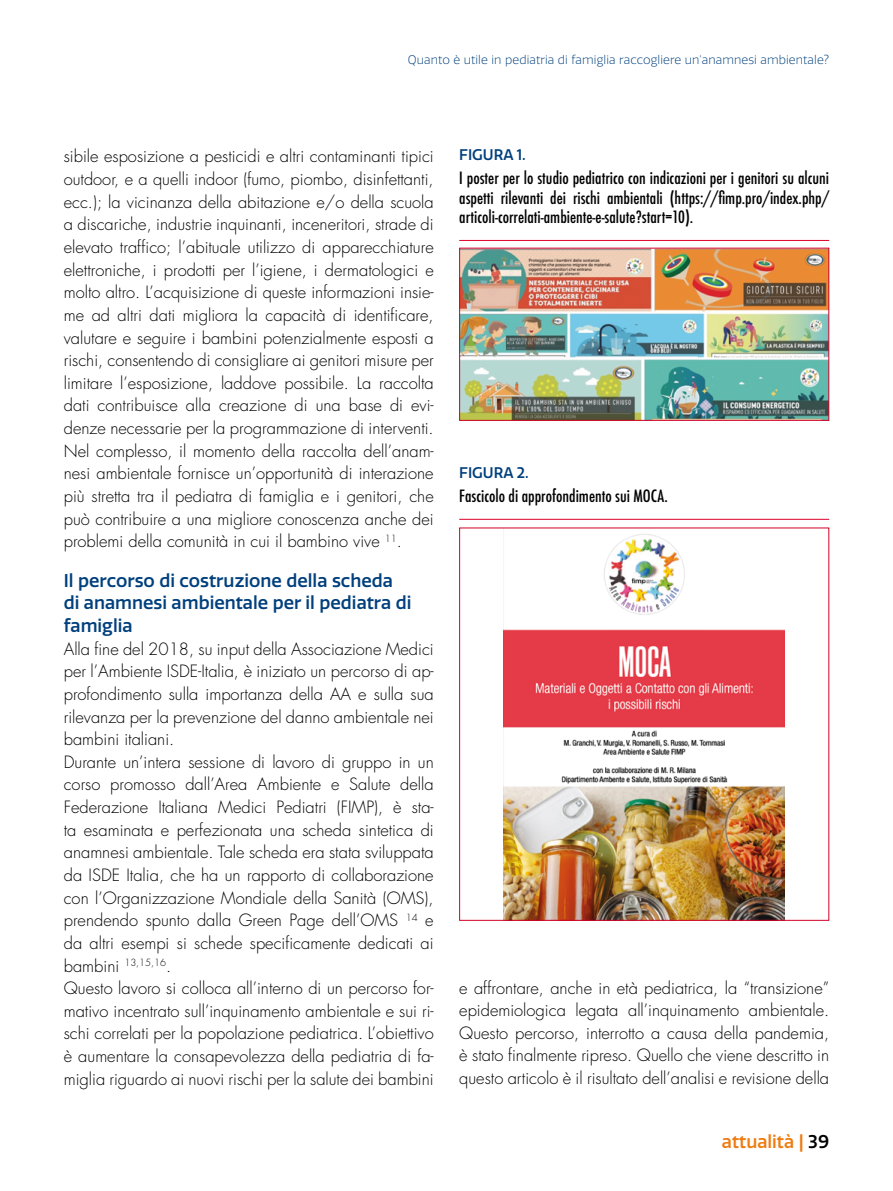
<style>
.page{position:relative;width:893px;height:1191px;background:#fff}
.page>*{position:absolute;margin:0;border:0;box-sizing:border-box;transform-origin:0 0}
.t1{font:500 18px/22.6px "Quatro";color:#00407d}
.t2{font:500 18px "Quatro";color:#ef7c11}
.t3{font:300 16.5px/22.6px "Futura Std";color:#000;text-align:justify}
.t4{font:500 condensed 16.5px/19.5px "Futura";color:#000;text-align:justify}
.t5{font:500 15px "Quatro";color:#00407d}
.t6{font:300 12px "Quatro";letter-spacing:.01em;color:#00407d}
.s1{color:#000}
</style>
<div class="page">
<img style="left:461px;top:250px;width:366px;height:169px">
<div style="left:459px;top:248px;width:370px;height:173px;border:1px solid #d20027"></div>
<hr style="left:459px;top:240px;width:370px;height:1px;background:#dd0028">
<img style="left:504px;top:534px;width:281px;height:384px">
<hr style="left:459px;top:519px;width:370px;height:1px;background:#dd0028">
<p class="t6" style="left:408px;top:53px;width:423px">Quanto è utile in pediatria di famiglia raccogliere un’anamnesi ambientale?</p>
<p class="t3" style="left:64px;top:146px;width:371px">sibile esposizione a pesticidi e altri contaminanti tipici outdoor, e a quelli indoor (fumo, piombo, disinfettanti, ecc.); la vicinanza della abitazione e/o della scuola a discariche, industrie inquinanti, inceneritori, strade di elevato traffico; l’abituale utilizzo di apparecchiature elettroniche, i prodotti per l’igiene, i dermatologici e molto altro. L’acquisizione di queste informazioni insie‑ me ad altri dati migliora la capacità di identificare, valutare e seguire i bambini potenzialmente esposti a rischi, consentendo di consigliare ai genitori misure per limitare l’esposizione, laddove possibile. La raccolta dati contribuisce alla creazione di una base di evi‑ denze necessarie per la programmazione di interventi.<br>Nel complesso, il momento della raccolta dell’anam‑ nesi ambientale fornisce un’opportunità di interazione più stretta tra il pediatra di famiglia e i genitori, che può contribuire a una migliore conoscenza anche dei problemi della comunità in cui il bambino vive <sup>11</sup>.</p>
<p class="t1" style="left:64px;top:569px;width:349px">Il percorso di costruzione della scheda di anamnesi ambientale per il pediatra di famiglia</p>
<p class="t3" style="left:64px;top:638px;width:371px;text-align:left">Alla fine del 2018, su input della Associazione Medici per l’Ambiente ISDE-Italia, è iniziato un percorso di ap‑ profondimento sulla importanza della AA e sulla sua rilevanza per la prevenzione del danno ambientale nei bambini italiani.<br>Durante un’intera sessione di lavoro di gruppo in un corso promosso dall’Area Ambiente e Salute della Federazione Italiana Medici Pediatri (FIMP), è sta‑ ta esaminata e perfezionata una scheda sintetica di anamnesi ambientale. Tale scheda era stata sviluppata da ISDE Italia, che ha un rapporto di collaborazione con l’Organizzazione Mondiale della Sanità (OMS), prendendo spunto dalla Green Page dell’OMS <sup>14</sup> e da altri esempi si schede specificamente dedicati ai bambini <sup>13,15,16</sup>.<br>Questo lavoro si colloca all’interno di un percorso for‑ mativo incentrato sull’inquinamento ambientale e sui ri‑ schi correlati per la popolazione pediatrica. L’obiettivo è aumentare la consapevolezza della pediatria di fa‑ miglia riguardo ai nuovi rischi per la salute dei bambini</p>
<p class="t5" style="left:459px;top:146px;width:68px">FIGURA 1.</p>
<p class="t4" style="left:459px;top:168px;width:371px">I poster per lo studio pediatrico con indicazioni per i genitori su alcuni aspetti rilevanti dei rischi ambientali (https://fimp.pro/index.php/ articoli-correlati-ambiente-e-salute?start=10).</p>
<p class="t5" style="left:459px;top:464px;width:71px">FIGURA 2.</p>
<p class="t4" style="left:459px;top:486px;width:210px">Fascicolo di approfondimento sui MOCA.</p>
<p class="t3" style="left:459px;top:977px;width:371px">e affrontare, anche in età pediatrica, la “transizione” epidemiologica legata all’inquinamento ambientale.<br>Questo percorso, interrotto a causa della pandemia, è stato finalmente ripreso. Quello che viene descritto in questo articolo è il risultato dell’analisi e revisione della</p>
<p class="t2" style="left:722px;top:1131px;width:109px">attualità | <span class="s1">39</span></p>
</div>
